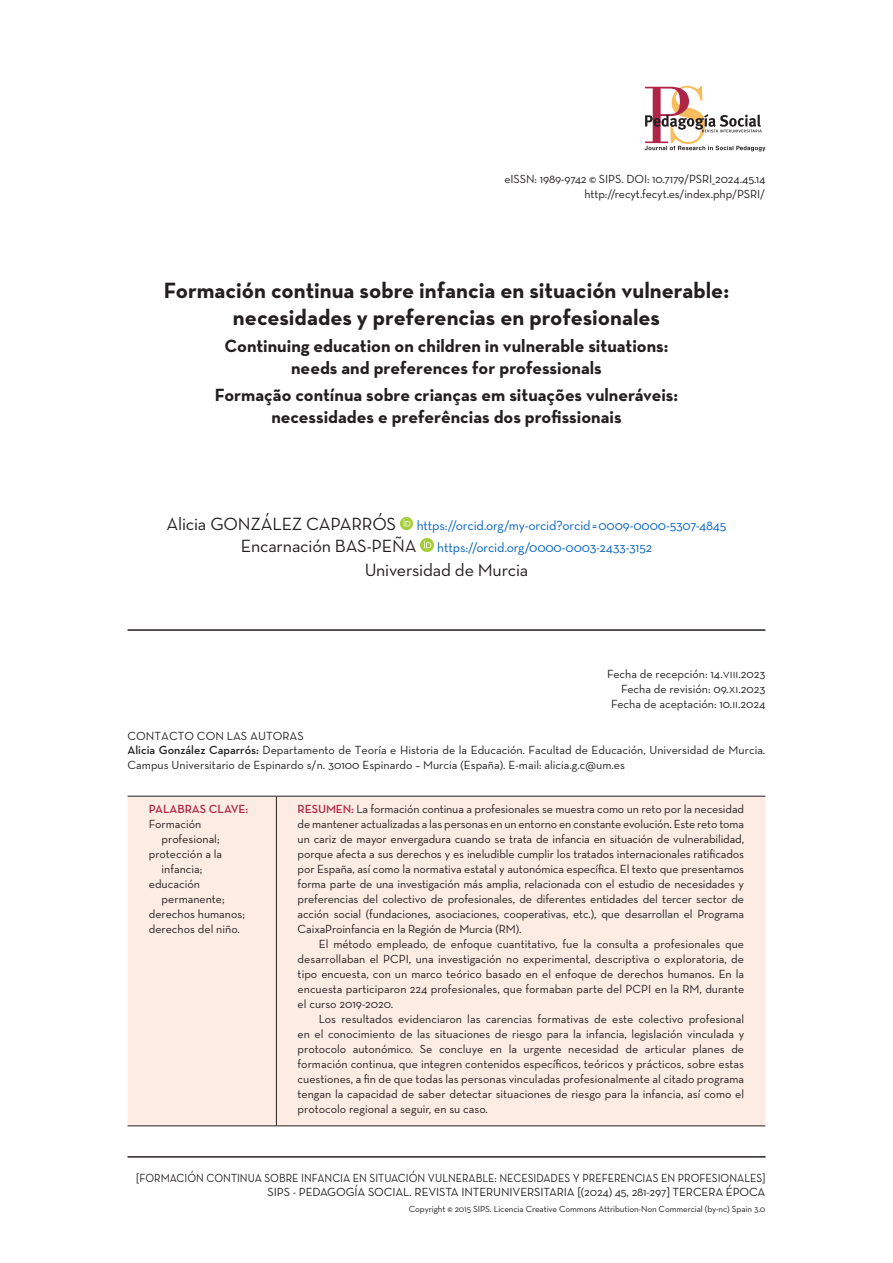
<style>
.page{position:relative;width:893px;height:1263px;background:#fff}
.page>*{position:absolute;margin:0;border:0;box-sizing:border-box;transform-origin:0 0}
.article-title{font:700 22.5px/27px "Neutra Text";color:#231f20;text-align:center}
.trans-title2{font:700 18px/22.5px "Neutra Text";color:#231f20;text-align:center}
.trans-title{font:700 18px/22.5px "Neutra Text";color:#231f20;text-align:center}
.Universidad{font:18px "Neutra Text";letter-spacing:-.01em;color:#231f20}
.name{font:13.5px "Neutra Text";letter-spacing:-.01em;color:#0563c1}
.Resume2{font:12px/15px "Neutra Text";color:#231f20;text-align:justify}
.Resumen{font:12px/15px "Neutra Text";letter-spacing:-.01em;color:#231f20;text-align:justify}
.Contactar{font:12px/14.4px "Neutra Text";color:#231f20}
.Resumen-2{font:12px/14.4px "Neutra Text";letter-spacing:-.01em;color:#231f20;text-align:right;scale:.91 1}
.PalabraClave{font:12px/15px "Neutra Text";color:#231f20}
.Fecha1-2{font:12px/15px "Neutra Text";color:#231f20;text-align:right}
.ISSN{font:12px "Neutra Text";letter-spacing:-.01em;color:#231f20}
.http{font:12px "Neutra Text";letter-spacing:-.01em;color:#231f20}
.Fecha3{font:12px "Neutra Text";color:#231f20}
.Contacto{font:12px "Neutra Text";color:#231f20}
.PalabraClaveTit{font:600 12px "Neutra Text";color:#af2547}
.t1{font:9px "Neutra Text";letter-spacing:-.01em;color:#231f20}
.s1{font-size:18px;color:#231f20}
.s2{font-size:9px}
.s3{font-weight:600}
.s4{font-weight:600;color:#af2547}
</style>
<div class="page">
<hr style="left:128px;top:1156px;width:637px;height:1px;background:#231f20">
<hr style="left:128px;top:629px;width:637px;height:2px;background:#231f20">
<svg style="left:645px;top:86px;width:120px;height:65px"></svg>
<svg style="left:400px;top:517px;width:13px;height:13px"></svg>
<svg style="left:421px;top:539px;width:12px;height:12px"></svg>
<div style="left:128px;top:797px;width:637px;height:328px;background:#fdece4"></div>
<hr style="left:128px;top:796px;width:148px;height:1px;background:#231f20">
<hr style="left:276px;top:796px;width:489px;height:1px;background:#231f20">
<hr style="left:276px;top:796px;width:1px;height:329px;background:#231f20">
<hr style="left:128px;top:1125px;width:148px;height:1px;background:#231f20">
<hr style="left:276px;top:1125px;width:489px;height:1px;background:#231f20">
<p class="ISSN" style="left:504px;top:172px;width:262px">eISSN: 1989-9742 © SIPS. DOI: 10.7179/PSRI_2024.45.14</p>
<p class="http" style="left:585px;top:187px;width:182px">http://recyt.fecyt.es/index.php/PSRI/</p>
<h2 class="article-title" style="left:164px;top:276px;width:567px">Formación continua sobre infancia en situación vulnerable: necesidades y preferencias en profesionales</h2>
<h2 class="trans-title" style="left:225px;top:334px;width:445px">Continuing education on children in vulnerable situations: needs and preferences for professionals</h2>
<h2 class="trans-title2" style="left:215px;top:383px;width:465px">Formação contínua sobre crianças em situações vulneráveis: necessidades e preferências dos profissionais</h2>
<p class="name" style="left:167px;top:517px;width:561px"><span class="s1">Alicia GONZÁLEZ CAPARRÓS</span> https://orcid.org/my-orcid?orcid=0009-0000-5307-4845</p>
<p class="name" style="left:241px;top:539px;width:413px"><span class="s1">Encarnación BAS-PEÑA</span> https://orcid.org/0000-0003-2433-3152</p>
<p class="Universidad" style="left:365px;top:558px;width:165px">Universidad de Murcia</p>
<p class="Fecha1-2" style="left:607px;top:666px;width:160px">Fecha de recepción: 14.<span class="s2">VIII</span>.2023<br>Fecha de revisión: 09.<span class="s2">XI</span>.2023</p>
<p class="Fecha3" style="left:611px;top:697px;width:156px">Fecha de aceptación: 10.<span class="s2">II</span>.2024</p>
<p class="Contacto" style="left:128px;top:728px;width:178px">CONTACTO CON LAS AUTORAS</p>
<p class="Contactar" style="left:128px;top:743px;width:639px"><span class="s3">Alicia González Caparrós:</span> Departamento de Teoría e Historia de la Educación. Facultad de Educación, Universidad de Murcia.<br>Campus Universitario de Espinardo s/n. 30100 Espinardo – Murcia (España). E-mail: alicia.g.c@um.es</p>
<p class="PalabraClaveTit" style="left:149px;top:802px;width:101px">PALABRAS CLAVE:</p>
<p class="PalabraClave" style="left:162px;top:816px;width:60px;text-indent:-13px">Formación profesional;</p>
<p class="PalabraClave" style="left:149px;top:846px;width:75px;text-align:center">protección a la infancia;</p>
<p class="PalabraClave" style="left:162px;top:876px;width:65px;text-indent:-13px">educación permanente;</p>
<p class="PalabraClave" style="left:149px;top:906px;width:98px">derechos humanos;</p>
<p class="PalabraClave" style="left:149px;top:921px;width:93px">derechos del niño.</p>
<p class="Resumen" style="left:298px;top:801px;width:448px"><span class="s4">RESUMEN:</span> La formación continua a profesionales se muestra como un reto por la necesidad de mantener actualizadas a las personas en un entorno en constante evolución. Este reto toma un cariz de mayor envergadura cuando se trata de infancia en situación de vulnerabilidad, porque afecta a sus derechos y es ineludible cumplir los tratados internacionales ratificados por España, así como la normativa estatal y autonómica específica. El texto que presentamos forma parte de una investigación más amplia, relacionada con el estudio de necesidades y preferencias del colectivo de profesionales, de diferentes entidades del tercer sector de acción social (fundaciones, asociaciones, cooperativas, etc.), que desarrollan el Programa CaixaProinfancia en la Región de Murcia (RM).</p>
<p class="Resume2" style="left:298px;top:936px;width:448px;text-indent:21px">El método empleado, de enfoque cuantitativo, fue la consulta a profesionales que desarrollaban el PCPI, una investigación no experimental, descriptiva o exploratoria, de tipo encuesta, con un marco teórico basado en el enfoque de derechos humanos. En la encuesta participaron 224 profesionales, que formaban parte del PCPI en la RM, durante el curso 2019-2020.</p>
<p class="Resume2" style="left:298px;top:1011px;width:448px;text-indent:21px">Los resultados evidenciaron las carencias formativas de este colectivo profesional en el conocimiento de las situaciones de riesgo para la infancia, legislación vinculada y protocolo autonómico. Se concluye en la urgente necesidad de articular planes de formación continua, que integren contenidos específicos, teóricos y prácticos, sobre estas cuestiones, a fin de que todas las personas vinculadas profesionalmente al citado programa tengan la capacidad de saber detectar situaciones de riesgo para la infancia, así como el protocolo regional a seguir, en su caso.</p>
<p class="Resumen-2" style="left:136px;top:1170px;width:693px">[FORMACIÓN CONTINUA SOBRE INFANCIA EN SITUACIÓN VULNERABLE: NECESIDADES Y PREFERENCIAS EN PROFESIONALES]<br>SIPS - PEDAGOGÍA SOCIAL. REVISTA INTERUNIVERSITARIA [(2024) 45, 281-297] TERCERA ÉPOCA</p>
<p class="t1" style="left:409px;top:1203px;width:358px">Copyright © 2015 SIPS. Licencia Creative Commons Attribution-Non Commercial (by-nc) Spain 3.0</p>
</div>
